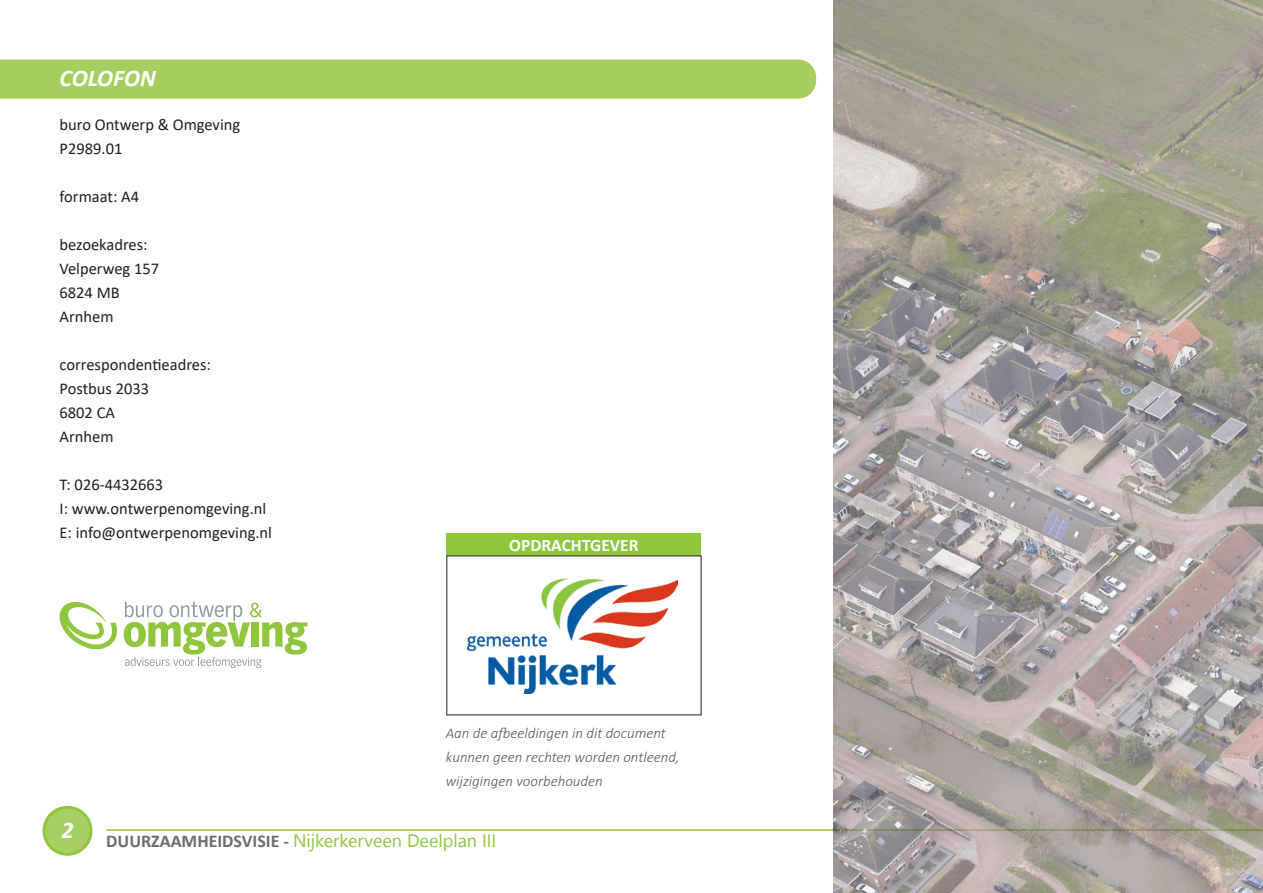
<style>
.page{position:relative;width:1263px;height:893px;background:#fff}
.page>*{position:absolute;margin:0;border:0;box-sizing:border-box;transform-origin:0 0}
.Hoofdstuk_koppen{font:italic 700 24px "Calibri";letter-spacing:-.005em;color:#fff}
.t1{font:700 18px "Calibri";color:#6c6d70}
.t2{font:18px "Segoe UI Emoji";color:#8ec740}
.Subkopjes{font:700 17.55px "Calibri";color:#fff}
.basistekst{font:16.5px "Calibri";color:#231f20}
.basistekst-2{font:italic 300 15px/24px "Calibri";color:#57585a}
</style>
<div class="page">
<hr style="left:106px;top:829px;width:1157px;height:2px;background:#8fc63e">
<svg style="left:44px;top:807px;width:47px;height:47px;background:#a3d061"></svg>
<div style="left:43px;top:806px;width:49px;height:50px;border:3px solid #8fc63e;border-radius:50%"></div>
<div style="left:0;top:60px;width:816px;height:39px;background:#a3cf5e"></div>
<div style="left:446px;top:533px;width:255px;height:23px;background:#8fc63e"></div>
<svg style="left:124px;top:601px;width:183px;height:67px"></svg>
<svg style="left:60px;top:601px;width:57px;height:48px"></svg>
<img style="left:467px;top:578px;width:210px;height:115px">
<img style="left:833px;top:0;width:430px;height:893px">
<p class="Hoofdstuk_koppen" style="left:60px;top:61px;width:98px">COLOFON</p>
<p class="basistekst" style="left:60px;top:113px;width:182px">buro Ontwerp &amp; Omgeving</p>
<p class="basistekst" style="left:60px;top:137px;width:64px">P2989.01</p>
<p class="basistekst" style="left:60px;top:185px;width:81px">formaat: A4</p>
<p class="basistekst" style="left:60px;top:233px;width:90px">bezoekadres:</p>
<p class="basistekst" style="left:60px;top:257px;width:101px">Velperweg 157</p>
<p class="basistekst" style="left:60px;top:281px;width:62px">6824 MB</p>
<p class="basistekst" style="left:60px;top:305px;width:56px">Arnhem</p>
<p class="basistekst" style="left:60px;top:353px;width:153px">correspondentieadres:</p>
<p class="basistekst" style="left:60px;top:377px;width:91px">Postbus 2033</p>
<p class="basistekst" style="left:60px;top:401px;width:57px">6802 CA</p>
<p class="basistekst" style="left:60px;top:425px;width:56px">Arnhem</p>
<p class="basistekst" style="left:60px;top:473px;width:105px">T: 026-4432663</p>
<p class="basistekst" style="left:60px;top:497px;width:208px">I: www.ontwerpenomgeving.nl</p>
<p class="basistekst" style="left:60px;top:521px;width:214px">E: info@ontwerpenomgeving.nl</p>
<p class="Subkopjes" style="left:509px;top:533px;width:131px">OPDRACHTGEVER</p>
<p class="basistekst-2" style="left:446px;top:720px;width:235px">Aan de afbeeldingen in dit document kunnen geen rechten worden ontleend, wijzigingen voorbehouden</p>
<h1 class="Hoofdstuk_koppen" style="left:61px;top:813px;width:14px">2</h1>
<p class="t1" style="left:106px;top:828px;width:184px">DUURZAAMHEIDSVISIE -</p>
<p class="t2" style="left:438px;top:827px;width:40px">●●■</p>
</div>
